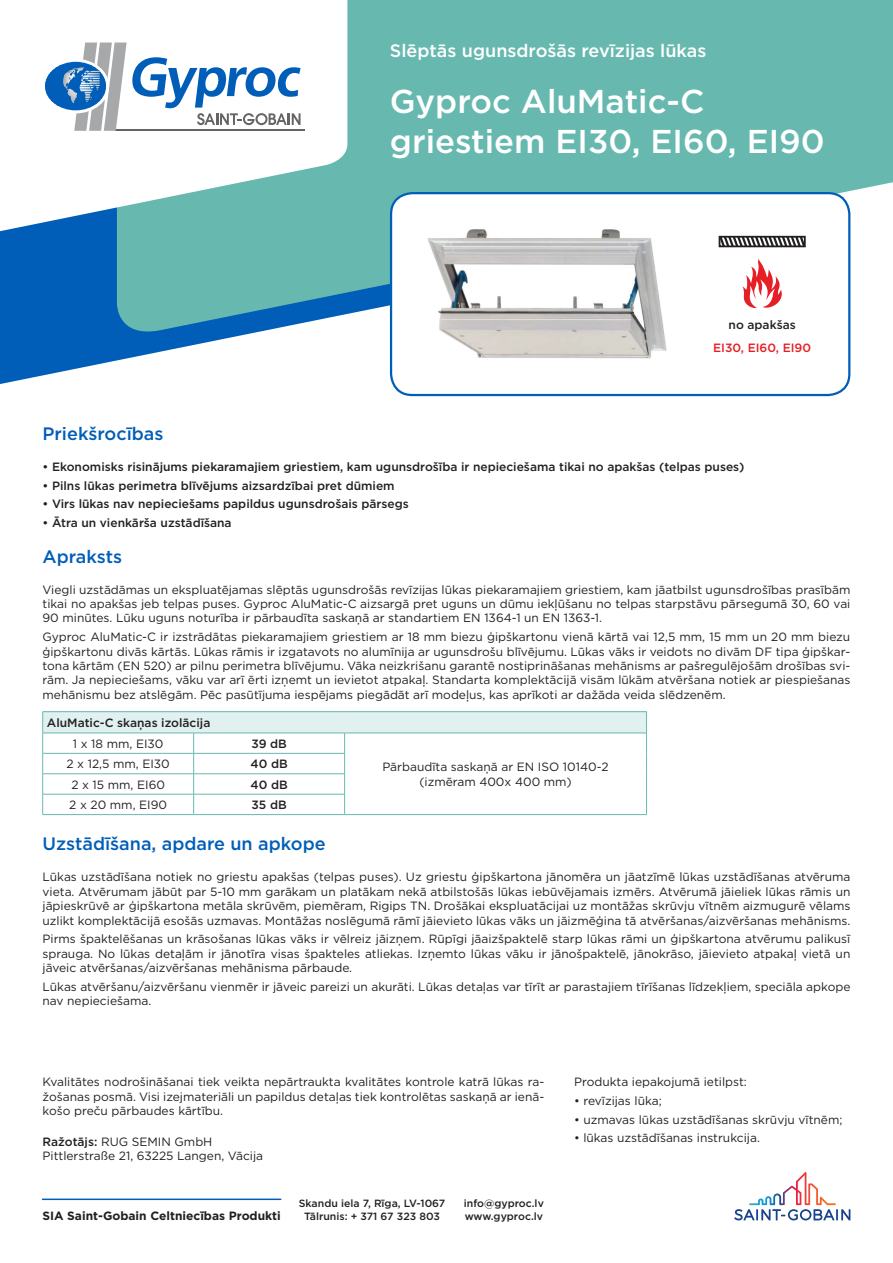
<style>
.page{position:relative;width:893px;height:1263px;background:#fff}
.page>*{position:absolute;margin:0;border:0;box-sizing:border-box;transform-origin:0 0}
.t1{font:500 33px "Gotham";color:#fff}
.t2{font:500 18px "Gotham";color:#005eb8}
.t3{font:500 18px "Gotham";color:#fff}
.t4{font:12px/14.4px "Gotham";color:#231f20;text-align:justify}
.t5{font:500 12px "Gotham";color:#231f20}
.Tuotteen_nimi{font:700 12px "Gotham";color:#231f20}
.t6{font:500 12px "Gotham";color:#e61e25}
.Tuotteen_nimi-2{font:500 10.5px "Gotham";color:#231f20}
.s1{font-weight:500}
</style>
<div class="page">
<svg style="left:0;top:231px;width:851px;height:153px;fill:#005eb8"></svg>
<svg style="left:117px;top:0;width:776px;height:339px;background:#6dbab5"></svg>
<svg style="left:1px;top:0;width:346px;height:231px"></svg>
<hr style="left:116px;top:129px;width:189px;height:2px;background:#646464">
<svg style="left:45px;top:43px;width:256px;height:88px"></svg>
<div style="left:391px;top:193px;width:458px;height:202px;background:#fff;border-radius:21px"></div>
<div style="left:390px;top:192px;width:460px;height:204px;border:2px solid #005eb8;border-radius:21px"></div>
<img style="left:428px;top:229px;width:239px;height:130px">
<svg style="left:734px;top:1172px;width:116px;height:48px"></svg>
<hr style="left:43px;top:1198px;width:238px;height:2px;background:#005eb8">
<svg style="left:743px;top:259px;width:39px;height:49px"></svg>
<svg style="left:718px;top:235px;width:88px;height:13px"></svg>
<div style="left:43px;top:712px;width:603px;height:21px;background:#e1f1ef"></div>
<hr style="left:43px;top:711px;width:151px;height:1px;background:#67b9b0">
<hr style="left:194px;top:711px;width:151px;height:1px;background:#67b9b0">
<hr style="left:345px;top:711px;width:302px;height:1px;background:#67b9b0">
<hr style="left:43px;top:733px;width:151px;height:1px;background:#67b9b0">
<hr style="left:43px;top:753px;width:151px;height:1px;background:#67b9b0">
<hr style="left:43px;top:773px;width:151px;height:1px;background:#67b9b0">
<hr style="left:194px;top:733px;width:151px;height:1px;background:#67b9b0">
<hr style="left:194px;top:753px;width:151px;height:1px;background:#67b9b0">
<hr style="left:194px;top:773px;width:151px;height:1px;background:#67b9b0">
<hr style="left:345px;top:733px;width:302px;height:1px;background:#67b9b0">
<svg style="left:646px;top:712px;width:1px;height:102px"></svg>
<svg style="left:42px;top:712px;width:1px;height:102px"></svg>
<hr style="left:43px;top:794px;width:151px;height:1px;background:#67b9b0">
<hr style="left:43px;top:814px;width:151px;height:1px;background:#67b9b0">
<svg style="left:193px;top:733px;width:1px;height:81px"></svg>
<hr style="left:194px;top:794px;width:151px;height:1px;background:#67b9b0">
<hr style="left:194px;top:814px;width:151px;height:1px;background:#67b9b0">
<svg style="left:344px;top:733px;width:1px;height:81px"></svg>
<hr style="left:345px;top:814px;width:302px;height:1px;background:#67b9b0">
<p class="t3" style="left:390px;top:39px;width:318px">Slēptās ugunsdrošās revīzijas lūkas</p>
<p class="t1" style="left:390px;top:80px;width:316px">Gyproc AluMatic-C</p>
<p class="t1" style="left:390px;top:119px;width:436px">griestiem EI30, EI60, EI90</p>
<p class="t2" style="left:43px;top:422px;width:122px">Priekšrocības</p>
<p class="t5" style="left:729px;top:317px;width:69px">no apakšas</p>
<p class="t6" style="left:713px;top:340px;width:99px">EI30, EI60, EI90</p>
<p class="t5" style="left:43px;top:459px;width:703px">• Ekonomisks risinājums piekaramajiem griestiem, kam ugunsdrošība ir nepieciešama tikai no apakšas (telpas puses)</p>
<p class="t5" style="left:43px;top:478px;width:354px">• Pilns lūkas perimetra blīvējums aizsardzībai pret dūmiem</p>
<p class="t5" style="left:43px;top:496px;width:368px">• Virs lūkas nav nepieciešams papildus ugunsdrošais pārsegs</p>
<p class="t5" style="left:43px;top:515px;width:191px">• Ātra un vienkārša uzstādīšana</p>
<p class="t2" style="left:43px;top:545px;width:81px">Apraksts</p>
<p class="t4" style="left:43px;top:582px;width:809px">Viegli uzstādāmas un ekspluatējamas slēptās ugunsdrošās revīzijas lūkas piekaramajiem griestiem, kam jāatbilst ugunsdrošības prasībām tikai no apakšas jeb telpas puses. Gyproc AluMatic-C aizsargā pret uguns un dūmu iekļūšanu no telpas starpstāvu pārsegumā 30, 60 vai 90 minūtes. Lūku uguns noturība ir pārbaudīta saskaņā ar standartiem EN 1364-1 un EN 1363-1.</p>
<p class="t4" style="left:43px;top:629px;width:809px">Gyproc AluMatic-C ir izstrādātas piekaramajiem griestiem ar 18 mm biezu ģipškartonu vienā kārtā vai 12,5 mm, 15 mm un 20 mm biezu ģipškartonu divās kārtās. Lūkas rāmis ir izgatavots no alumīnija ar ugunsdrošu blīvējumu. Lūkas vāks ir veidots no divām DF tipa ģipškar&shy;tona kārtām (EN 520) ar pilnu perimetra blīvējumu. Vāka neizkrišanu garantē nostiprināšanas mehānisms ar pašregulējošām drošības svi&shy;rām. Ja nepieciešams, vāku var arī ērti izņemt un ievietot atpakaļ. Standarta komplektācijā visām lūkām atvēršana notiek ar piespiešanas mehānismu bez atslēgām. Pēc pasūtījuma iespējams piegādāt arī modeļus, kas aprīkoti ar dažāda veida slēdzenēm.</p>
<p class="t5" style="left:47px;top:715px;width:165px">AluMatic-C skaņas izolācija</p>
<p class="t4" style="left:73px;top:736px;width:92px">1 x 18 mm, EI30</p>
<p class="t5" style="left:251px;top:736px;width:37px">39 dB</p>
<p class="t4" style="left:66px;top:757px;width:105px">2 x 12,5 mm, EI30</p>
<p class="t5" style="left:251px;top:756px;width:39px">40 dB</p>
<p class="t4" style="left:71px;top:777px;width:95px">2 x 15 mm, EI60</p>
<p class="t5" style="left:251px;top:777px;width:39px">40 dB</p>
<p class="t4" style="left:69px;top:797px;width:99px">2 x 20 mm, EI90</p>
<p class="t5" style="left:252px;top:797px;width:37px">35 dB</p>
<p class="t4" style="left:382px;top:760px;width:228px">Pārbaudīta saskaņā ar EN ISO 10140-2</p>
<p class="t4" style="left:419px;top:774px;width:154px">(izmēram 400x 400 mm)</p>
<p class="t2" style="left:43px;top:832px;width:285px">Uzstādīšana, apdare un apkope</p>
<p class="t4" style="left:43px;top:869px;width:809px">Lūkas uzstādīšana notiek no griestu apakšas (telpas puses). Uz griestu ģipškartona jānomēra un jāatzīmē lūkas uzstādīšanas atvēruma vieta. Atvērumam jābūt par 5-10 mm garākam un platākam nekā atbilstošās lūkas iebūvējamais izmērs. Atvērumā jāieliek lūkas rāmis un jāpieskrūvē ar ģipškartona metāla skrūvēm, piemēram, Rigips TN. Drošākai ekspluatācijai uz montāžas skrūvju vītnēm aizmugurē vēlams uzlikt komplektācijā esošās uzmavas. Montāžas noslēgumā rāmī jāievieto lūkas vāks un jāizmēģina tā atvēršanas/aizvēršanas mehānisms.</p>
<p class="t4" style="left:43px;top:931px;width:809px">Pirms špaktelēšanas un krāsošanas lūkas vāks ir vēlreiz jāizņem. Rūpīgi jāaizšpaktelē starp lūkas rāmi un ģipškartona atvērumu palikusī sprauga. No lūkas detaļām ir jānotīra visas špakteles atliekas. Izņemto lūkas vāku ir jānošpaktelē, jānokrāso, jāievieto atpakaļ vietā un jāveic atvēršanas/aizvēršanas mehānisma pārbaude.</p>
<p class="t4" style="left:43px;top:979px;width:809px">Lūkas atvēršanu/aizvēršanu vienmēr ir jāveic pareizi un akurāti. Lūkas detaļas var tīrīt ar parastajiem tīrīšanas līdzekļiem, speciāla apkope nav nepieciešama.</p>
<p class="t4" style="left:43px;top:1075px;width:503px">Kvalitātes nodrošināšanai tiek veikta nepārtraukta kvalitātes kontrole katrā lūkas ra&shy;žošanas posmā. Visi izejmateriāli un papildus detaļas tiek kontrolētas saskaņā ar ienā&shy;košo preču pārbaudes kārtību.</p>
<p class="t4" style="left:43px;top:1134px;width:171px"><span class="s1">Ražotājs:</span> RUG SEMIN GmbH</p>
<p class="t4" style="left:43px;top:1149px;width:222px">Pittlerstraße 21, 63225 Langen, Vācija</p>
<p class="Tuotteen_nimi" style="left:43px;top:1208px;width:240px">SIA Saint-Gobain Celtniecības Produkti</p>
<p class="Tuotteen_nimi-2" style="left:299px;top:1196px;width:148px">Skandu iela 7, Rīga, LV-1067</p>
<p class="Tuotteen_nimi-2" style="left:304px;top:1210px;width:137px">Tālrunis: + 371 67 323 803</p>
<p class="Tuotteen_nimi-2" style="left:464px;top:1196px;width:82px">info@gyproc.lv</p>
<p class="Tuotteen_nimi-2" style="left:465px;top:1210px;width:80px">www.gyproc.lv</p>
<p class="t4" style="left:574px;top:1075px;width:174px">Produkta iepakojumā ietilpst:</p>
<p class="t4" style="left:574px;top:1093px;width:89px">• revīzijas lūka;</p>
<p class="t4" style="left:574px;top:1112px;width:270px">• uzmavas lūkas uzstādīšanas skrūvju vītnēm;</p>
<p class="t4" style="left:574px;top:1131px;width:187px">• lūkas uzstādīšanas instrukcija.</p>
</div>
